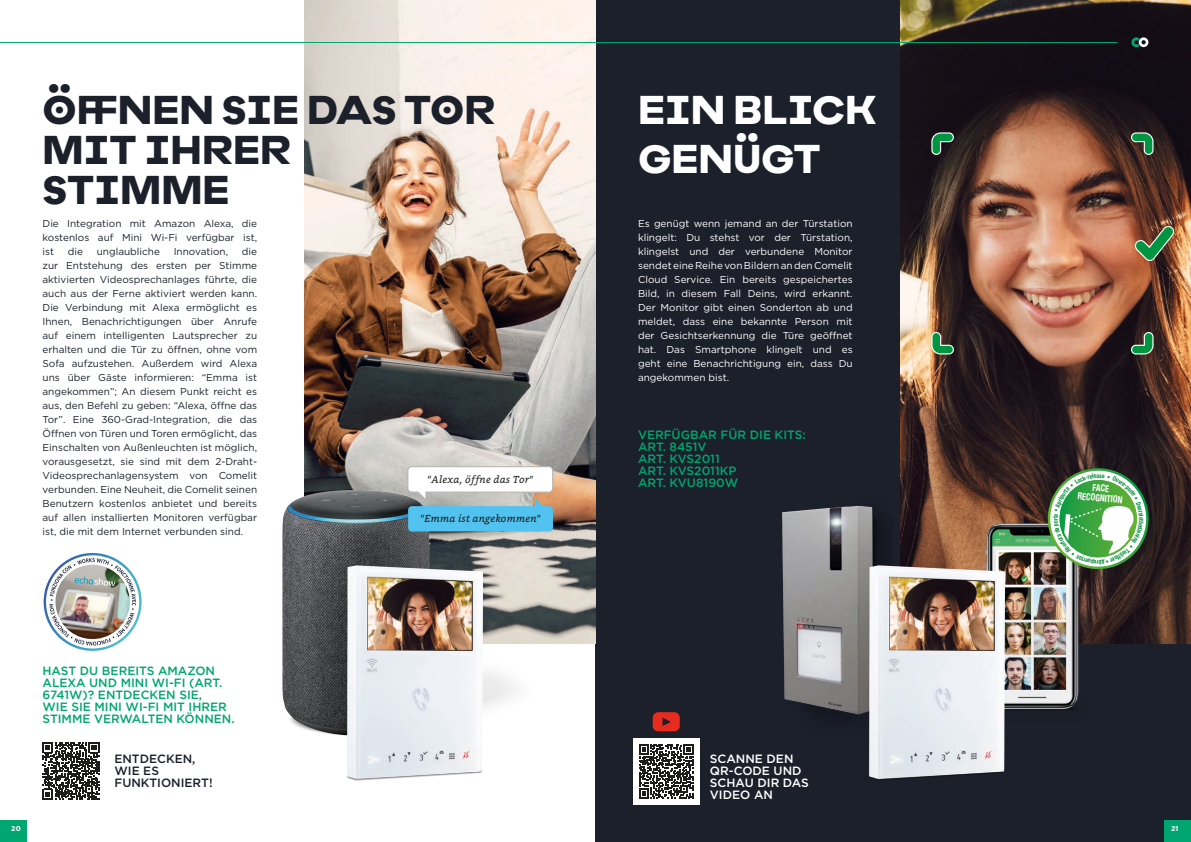
<style>
.page{position:relative;width:1191px;height:842px;background:#fff}
.page>*{position:absolute;margin:0;border:0;box-sizing:border-box;transform-origin:0 0}
.t1{font:700 40px "Epillox";color:#1c202b}
.t2{font:700 40px/49px "Epillox";color:#fff}
.t3{font:500 12px/12px "Gotham";color:#00a66f}
.t4{font:500 12px/12px "Gotham";color:#fff}
.t5{font:500 12px/12px "Gotham";color:#1c202b}
.t6{font:italic 10.2px "Bookerly";letter-spacing:.02em;color:#1d1d1b}
.titolo_blu{font:10px/14px "Gotham";color:#1c202b;text-align:justify}
.titolo_blu-2{font:10px/14px "Gotham";color:#fff;text-align:justify}
.t7{font:700 condensed 9.7px/9.8px "Helvetica Neue LTW1 G";color:#fff;text-align:center;scale:.86 1}
.t8{font:700 7px "Gotham";color:#fff}
.t9{font:700 condensed 6.5px "Helvetica Neue LTW1 G";color:#008e36;scale:.89 1}
</style>
<div class="page">
<div style="left:595px;top:0;width:596px;height:842px;background:#1c202b"></div>
<div style="left:633px;top:738px;width:66px;height:67px;background:#fff"></div>
<img style="left:900px;top:0;width:291px;height:643px">
<img style="left:304px;top:0;width:291px;height:643px">
<svg style="left:652px;top:712px;width:28px;height:19px"></svg>
<img style="left:955px;top:514px;width:136px;height:196px">
<img style="left:782px;top:506px;width:102px;height:209px">
<img style="left:859px;top:558px;width:153px;height:222px">
<img style="left:282px;top:473px;width:279px;height:262px">
<svg style="left:407px;top:466px;width:146px;height:65px"></svg>
<svg style="left:1133px;top:225px;width:41px;height:37px"></svg>
<svg style="left:930px;top:132px;width:24px;height:24px"></svg>
<svg style="left:930px;top:331px;width:24px;height:24px"></svg>
<svg style="left:1130px;top:331px;width:24px;height:24px"></svg>
<svg style="left:1130px;top:132px;width:24px;height:24px"></svg>
<img style="left:337px;top:558px;width:153px;height:223px">
<img style="left:43px;top:553px;width:99px;height:98px">
<svg style="left:1131px;top:37px;width:17px;height:10px"></svg>
<hr style="left:0;top:42px;width:1117px;height:1px;background:#00a66f">
<svg style="left:639px;top:744px;width:54px;height:55px"></svg>
<svg style="left:42px;top:742px;width:57px;height:57px"></svg>
<div style="left:0;top:820px;width:26px;height:22px;background:#00a66f"></div>
<div style="left:1164px;top:820px;width:27px;height:22px;background:#00a66f"></div>
<svg style="left:1042px;top:459px;width:115px;height:119px"></svg>
<p class="t1" style="left:43px;top:74px;width:454px">ÖFFNEN SIE DAS TOR</p>
<p class="t1" style="left:43px;top:114px;width:250px">MIT IHRER</p>
<p class="t1" style="left:43px;top:154px;width:188px">STIMME</p>
<p class="titolo_blu" style="left:43px;top:216px;width:216px">Die Integration mit Amazon Alexa, die kostenlos auf Mini Wi-Fi verfügbar ist, ist</p>
<p class="titolo_blu" style="left:43px;top:244px;width:216px;text-indent:199px">die zur Entstehung des ersten per Stimme aktivierten Videosprechanlages führte, die auch aus der Ferne aktiviert werden kann.<br>Die Verbindung mit Alexa ermöglicht es Ihnen, Benachrichtigungen über Anrufe auf einem intelligenten Lautsprecher zu erhalten und die Tür zu öffnen, ohne vom Sofa aufzustehen. Außerdem wird Alexa uns über Gäste informieren: “Emma ist angekommen”; An diesem Punkt reicht es aus, den Befehl zu geben: “Alexa, öffne das Tor”. Eine 360-Grad-Integration, die das Öffnen von Türen und Toren ermöglicht, das Einschalten von Außenleuchten ist möglich, vorausgesetzt, sie sind mit dem 2-Draht-Videosprechanlagensystem von Comelit verbunden. Eine Neuheit, die Comelit seinen Benutzern kostenlos anbietet und bereits auf allen installierten Monitoren verfügbar ist, die mit dem Internet verbunden sind.</p>
<p class="titolo_blu" style="left:68px;top:244px;width:17px">die</p>
<p class="titolo_blu" style="left:97px;top:244px;width:65px">unglaubliche</p>
<p class="titolo_blu" style="left:174px;top:244px;width:56px">Innovation,</p>
<p class="t3" style="left:43px;top:665px;width:193px">HAST DU BEREITS AMAZON<br>ALEXA UND MINI WI-FI (ART.<br>6741W)? ENTDECKEN SIE,<br>WIE SIE MINI WI-FI MIT IHRER<br>STIMME VERWALTEN KÖNNEN.</p>
<p class="t5" style="left:114px;top:752px;width:100px">ENTDECKEN,<br>WIE ES<br>FUNKTIONIERT!</p>
<p class="t6" style="left:427px;top:473px;width:107px">"Alexa, öffne das Tor"</p>
<p class="t6" style="left:420px;top:513px;width:122px">"Emma ist angekommen"</p>
<p class="t2" style="left:638px;top:81px;width:240px">EIN BLICK<br>GENÜGT</p>
<p class="titolo_blu-2" style="left:638px;top:216px;width:216px">Es genügt wenn jemand an der Türstation klingelt: Du stehst vor der Türstation, klingelst und der verbundene Monitor sendet eine Reihe von Bildern an den Comelit Cloud Service. Ein bereits gespeichertes Bild, in diesem Fall Deins, wird erkannt.<br>Der Monitor gibt einen Sonderton ab und meldet, dass eine bekannte Person mit der Gesichtserkennung die Türe geöffnet hat. Das Smartphone klingelt und es geht eine Benachrichtigung ein, dass Du angekommen bist.</p>
<p class="t3" style="left:638px;top:428px;width:169px">VERFÜGBAR FÜR DIE KITS:</p>
<p class="t3" style="left:638px;top:440px;width:70px">ART. 8451V</p>
<p class="t3" style="left:638px;top:452px;width:83px">ART. KVS2011</p>
<p class="t3" style="left:638px;top:464px;width:100px">ART. KVS2011KP</p>
<p class="t3" style="left:638px;top:476px;width:102px">ART. KVU8190W</p>
<p class="t4" style="left:710px;top:752px;width:100px">SCANNE DEN<br>QR-CODE UND<br>SCHAU DIR DAS<br>VIDEO AN</p>
<p class="t9" style="left:1051px;top:520px;width:4px;rotate:-90deg">r</p>
<p class="t7" style="left:1079px;top:481px;width:54px;rotate:5deg">FACE<br>RECOGNITION</p>
<p class="t8" style="left:11px;top:824px;width:11px">20</p>
<p class="t8" style="left:1171px;top:824px;width:9px">21</p>
</div>
